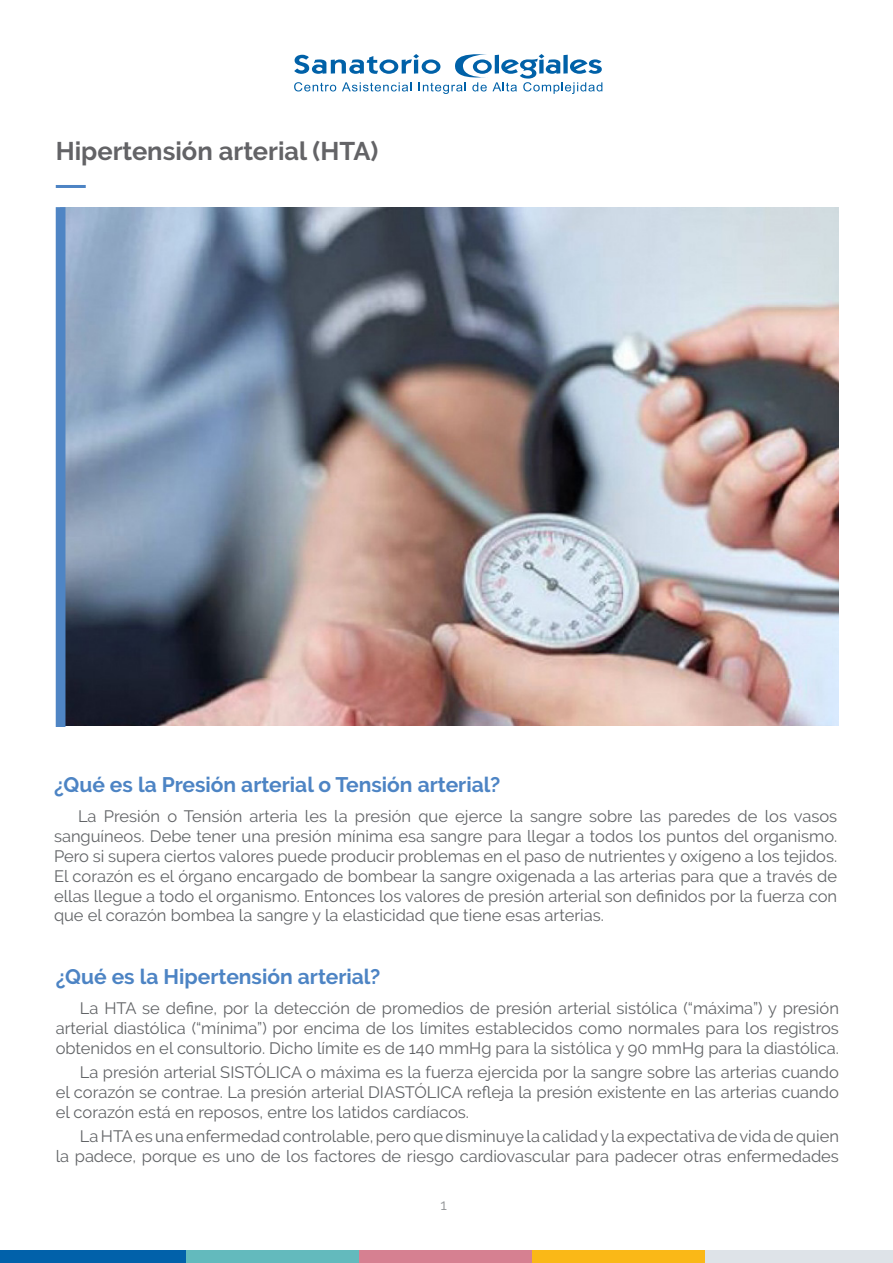
<style>
.page{position:relative;width:893px;height:1263px;background:#fff}
.page>*{position:absolute;margin:0;border:0;box-sizing:border-box;transform-origin:0 0}
.t1{font:700 25.5px "Raleway";color:#636366}
.t2{font:700 21px "Raleway";color:#4d84c4}
.t3{font:16.5px/19.8px "Raleway";color:#626467;text-align:justify}
.t4{font:15px "Raleway";color:#939598}
</style>
<div class="page">
<div style="left:532px;top:1250px;width:173px;height:13px;background:#fab817"></div>
<div style="left:705px;top:1250px;width:188px;height:13px;background:#dee3e8"></div>
<div style="left:359px;top:1250px;width:173px;height:13px;background:#d68091"></div>
<div style="left:186px;top:1250px;width:173px;height:13px;background:#63babd"></div>
<div style="left:0;top:1250px;width:186px;height:13px;background:#0161aa"></div>
<img style="left:65px;top:207px;width:774px;height:518px">
<hr style="left:56px;top:185px;width:30px;height:3px;background:#4d84c4">
<svg style="left:294px;top:54px;width:308px;height:40px"></svg>
<div style="left:56px;top:207px;width:9px;height:520px;background:#4f85c4"></div>
<p class="t1" style="left:56px;top:137px;width:324px">Hipertensión arterial (HTA)</p>
<p class="t2" style="left:54px;top:773px;width:448px">¿Qué es la Presión arterial o Tensión arterial?</p>
<p class="t3" style="left:54px;top:806px;width:785px;text-indent:24px">La Presión o Tensión arteria les la presión que ejerce la sangre sobre las paredes de los vasos sanguíneos. Debe tener una presión mínima esa sangre para llegar a todos los puntos del organismo.<br>Pero si supera ciertos valores puede producir problemas en el paso de nutrientes y oxígeno a los tejidos.<br>El corazón es el órgano encargado de bombear la sangre oxigenada a las arterias para que a través de ellas llegue a todo el organismo. Entonces los valores de presión arterial son definidos por la fuerza con que el corazón bombea la sangre y la elasticidad que tiene esas arterias.</p>
<p class="t2" style="left:56px;top:965px;width:326px">¿Qué es la Hipertensión arterial?</p>
<p class="t3" style="left:56px;top:999px;width:785px;text-indent:24px">La HTA se define, por la detección de promedios de presión arterial sistólica (“máxima”) y presión arterial diastólica (“mínima”) por encima de los límites establecidos como normales para los registros obtenidos en el consultorio. Dicho límite es de 140 mmHg para la sistólica y 90 mmHg para la diastólica.</p>
<p class="t3" style="left:56px;top:1062px;width:785px;text-indent:24px">La presión arterial SISTÓLICA o máxima es la fuerza ejercida por la sangre sobre las arterias cuando el corazón se contrae. La presión arterial DIASTÓLICA refleja la presión existente en las arterias cuando el corazón está en reposos, entre los latidos cardíacos.</p>
<p class="t3" style="left:56px;top:1126px;width:785px;text-align:right">La HTA es una enfermedad controlable, pero que disminuye la calidad y la expectativa de vida de quien<br>la padece, porque es uno de los factores de riesgo cardiovascular para padecer otras enfermedades</p>
<p class="t4" style="left:440px;top:1196px;width:8px">1</p>
</div>
